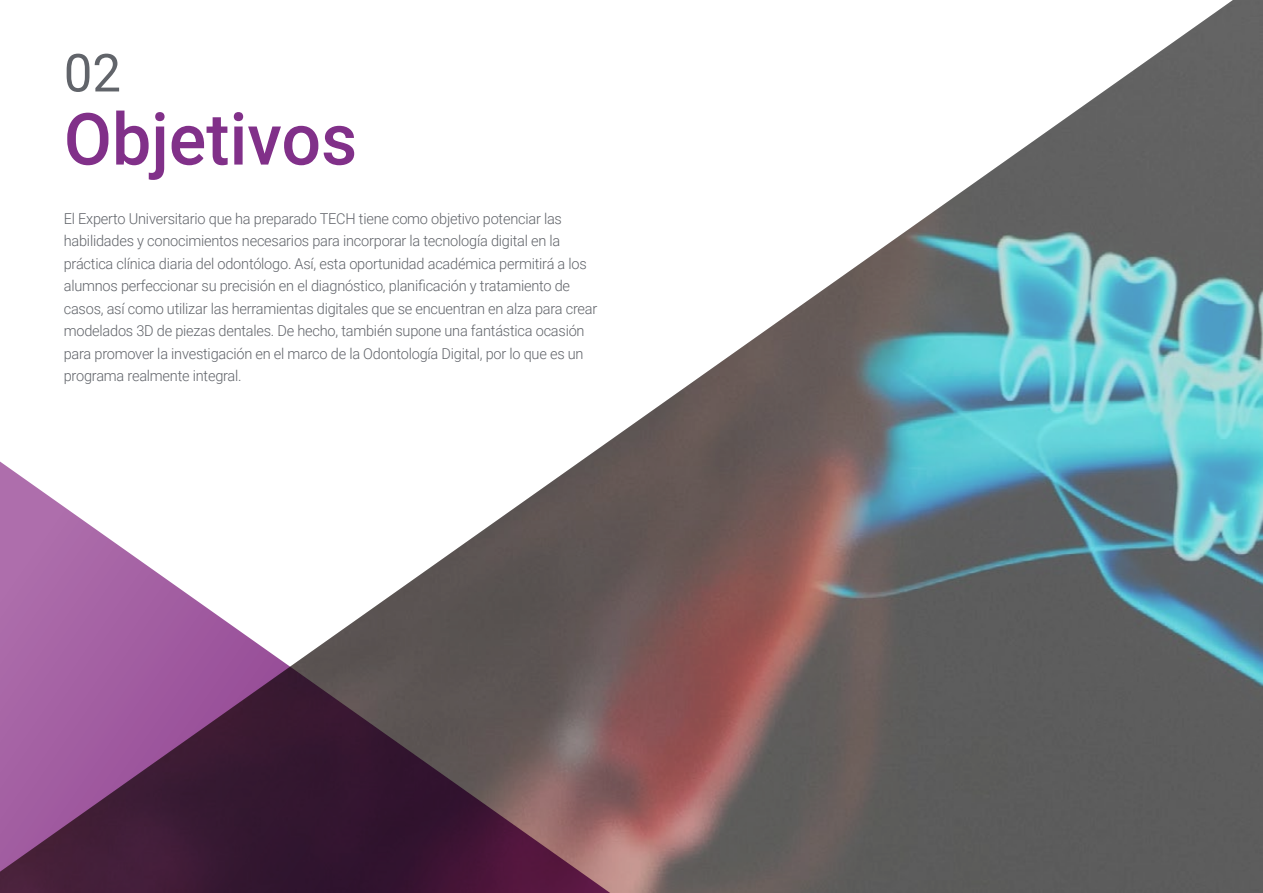
<style>
.page{position:relative;width:1263px;height:893px;background:#fff}
.page>*{position:absolute;margin:0;border:0;box-sizing:border-box;transform-origin:0 0}
.t1{font:500 72px "Roboto";color:#813089}
.t2{font:52.5px "Roboto";color:#61646a}
.t3{font:300 15px/22.5px "Roboto";letter-spacing:-.015em;color:#61646a}
</style>
<div class="page">
<img style="left:602px;top:0;width:661px;height:893px">
<svg style="left:0;top:446px;width:640px;height:447px"></svg>
<h2 class="t2" style="left:64px;top:36px;width:59px">02</h2>
<h1 class="t1" style="left:64px;top:89px;width:295px">Objetivos</h1>
<p class="t3" style="left:64px;top:207px;width:535px">El Experto Universitario que ha preparado TECH tiene como objetivo potenciar las habilidades y conocimientos necesarios para incorporar la tecnología digital en la práctica clínica diaria del odontólogo. Así, esta oportunidad académica permitirá a los alumnos perfeccionar su precisión en el diagnóstico, planificación y tratamiento de casos, así como utilizar las herramientas digitales que se encuentran en alza para crear modelados 3D de piezas dentales. De hecho, también supone una fantástica ocasión para promover la investigación en el marco de la Odontología Digital, por lo que es un programa realmente integral.</p>
</div>
